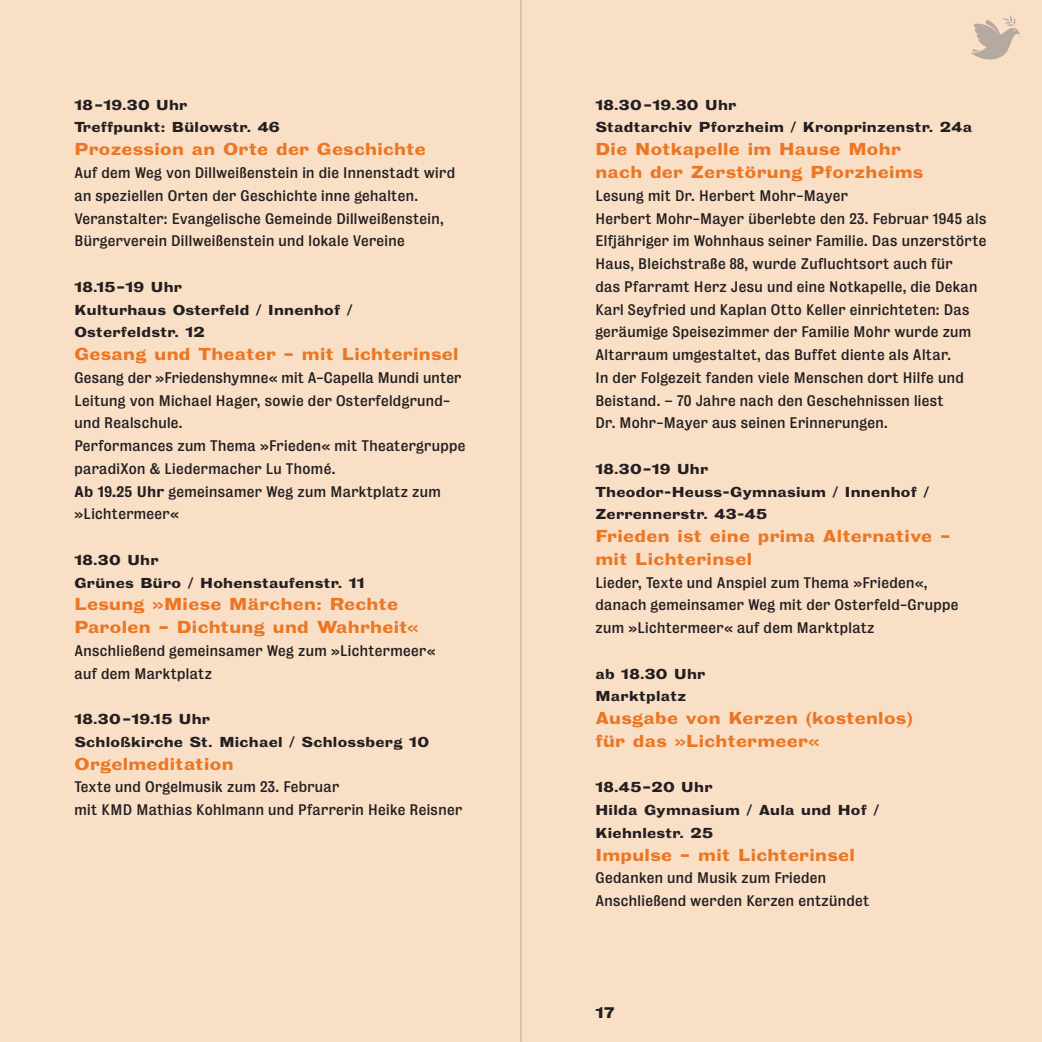
<style>
.page{position:relative;width:1042px;height:1042px;background:#fadfc7}
.page>*{position:absolute;margin:0;border:0;box-sizing:border-box;transform-origin:0 0}
.t1{font:15.75px/22.8px "Bureau Grotesque Seven Nine";letter-spacing:.025em;color:#ea7724}
.t2{font:14px/22.8px "Bureau Grotesque Five Three";letter-spacing:.025em;color:#231f20}
.t3{font:14px "Bureau Grotesque Seven Nine";color:#231f20}
.t4{font:13.12px/22.8px "Bureau Grotesque Seven Nine";letter-spacing:.025em;color:#231f20}
.s1{font-family:"Bureau Grotesque Five Five"}
</style>
<div class="page">
<svg style="left:970px;top:15px;width:51px;height:45px"></svg>
<hr style="left:520px;top:0;width:1px;height:1042px;background:#a8a9ad">
<p class="t4" style="left:74px;top:94px;width:207px">18–19.30 Uhr<br>Treffpunkt: Bülowstr. 46</p>
<p class="t1" style="left:74px;top:138px;width:353px">Prozession an Orte der Geschichte</p>
<p class="t2" style="left:74px;top:162px;width:382px">Auf dem Weg von Dillweißenstein in die Innenstadt wird an speziellen Orten der Geschichte inne gehalten.<br>Veranstalter: Evangelische Gemeinde Dillweißenstein, Bürgerverein Dillweißenstein und lokale Vereine</p>
<p class="t4" style="left:74px;top:276px;width:280px">18.15–19 Uhr<br>Kulturhaus Osterfeld / Innenhof /<br>Osterfeldstr. 12</p>
<p class="t1" style="left:74px;top:343px;width:386px">Gesang und Theater – mit Lichterinsel</p>
<p class="t2" style="left:74px;top:367px;width:393px">Gesang der »Friedenshymne« mit A-Capella Mundi unter Leitung von Michael Hager, sowie der Osterfeldgrund&shy;und Realschule.<br>Performances zum Thema »Frieden« mit Theatergruppe paradiXon &amp; Liedermacher Lu Thomé.<br><span class="s1">Ab 19.25 Uhr</span> gemeinsamer Weg zum Marktplatz zum »Lichtermeer«</p>
<p class="t4" style="left:74px;top:549px;width:292px">18.30 Uhr<br>Grünes Büro / Hohenstaufenstr. 11</p>
<p class="t1" style="left:74px;top:593px;width:346px">Lesung »Miese Märchen: Rechte<br>Parolen – Dichtung und Wahrheit«</p>
<p class="t2" style="left:74px;top:640px;width:363px">Anschließend gemeinsamer Weg zum »Lichtermeer« auf dem Marktplatz</p>
<p class="t4" style="left:74px;top:708px;width:356px">18.30–19.15 Uhr<br>Schloßkirche St. Michael / Schlossberg 10</p>
<p class="t1" style="left:74px;top:753px;width:161px">Orgelmeditation</p>
<p class="t2" style="left:74px;top:776px;width:389px">Texte und Orgelmusik zum 23. Februar<br>mit KMD Mathias Kohlmann und Pfarrerin Heike Reisner</p>
<p class="t4" style="left:595px;top:94px;width:378px">18.30–19.30 Uhr<br>Stadtarchiv Pforzheim / Kronprinzenstr. 24a</p>
<p class="t1" style="left:595px;top:138px;width:329px">Die Notkapelle im Hause Mohr nach der Zerstörung Pforzheims</p>
<p class="t2" style="left:595px;top:185px;width:392px">Lesung mit Dr. Herbert Mohr-Mayer<br>Herbert Mohr-Mayer überlebte den 23. Februar 1945 als Elfjähriger im Wohnhaus seiner Familie. Das unzerstörte Haus, Bleichstraße 88, wurde Zufluchtsort auch für<br>das Pfarramt Herz Jesu und eine Notkapelle, die Dekan Karl Seyfried und Kaplan Otto Keller einrichteten: Das geräumige Speisezimmer der Familie Mohr wurde zum Altarraum umgestaltet, das Buffet diente als Altar.<br>In der Folgezeit fanden viele Menschen dort Hilfe und Beistand. – 70 Jahre nach den Geschehnissen liest<br>Dr. Mohr-Mayer aus seinen Erinnerungen.</p>
<p class="t4" style="left:595px;top:458px;width:335px">18.30–19 Uhr<br>Theodor-Heuss-Gymnasium / Innenhof /<br>Zerrennerstr. 43-45</p>
<p class="t1" style="left:595px;top:525px;width:356px">Frieden ist eine prima Alternative – mit Lichterinsel</p>
<p class="t2" style="left:595px;top:571px;width:364px">Lieder, Texte und Anspiel zum Thema »Frieden«, danach gemeinsamer Weg mit der Osterfeld-Gruppe zum »Lichtermeer« auf dem Marktplatz</p>
<p class="t4" style="left:595px;top:663px;width:111px">ab 18.30 Uhr<br>Marktplatz</p>
<p class="t1" style="left:595px;top:707px;width:319px">Ausgabe von Kerzen (kostenlos) für das »Lichtermeer«</p>
<p class="t4" style="left:595px;top:776px;width:285px">18.45–20 Uhr<br>Hilda Gymnasium / Aula und Hof /<br>Kiehnlestr. 25</p>
<p class="t1" style="left:595px;top:844px;width:261px">Impulse – mit Lichterinsel</p>
<p class="t2" style="left:595px;top:867px;width:275px">Gedanken und Musik zum Frieden<br>Anschließend werden Kerzen entzündet</p>
<p class="t3" style="left:595px;top:1005px;width:21px">17</p>
</div>
